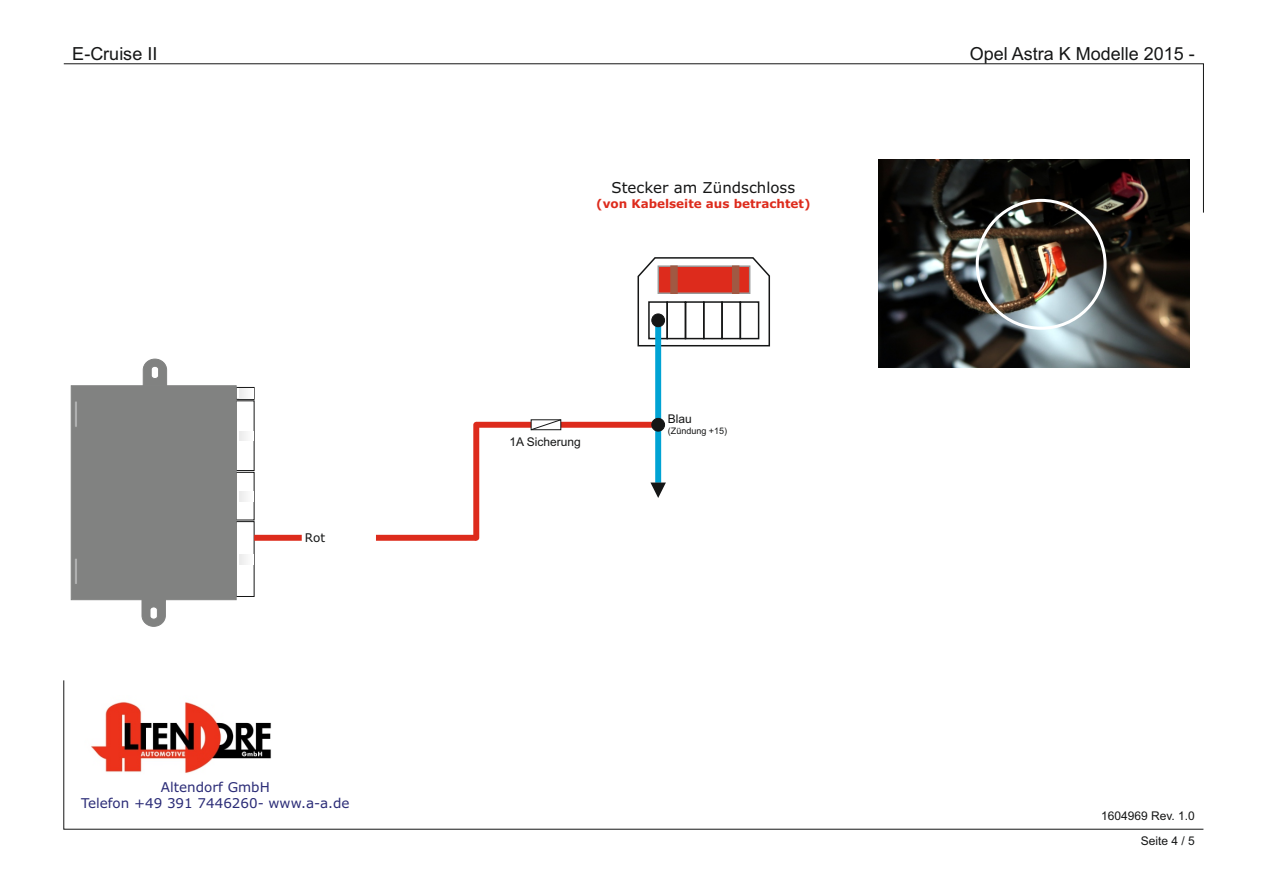
<style>
.page{position:relative;width:1263px;height:893px;background:#fff}
.page>*{position:absolute;margin:0;border:0;box-sizing:border-box;transform-origin:0 0}
.t1{font:18px "Arial";color:#151616}
.t2{font:15px "Verdana";color:#151616}
.t3{font:13.5px/16.4px "Verdana";color:#2b2c77;text-align:center}
.t4{font:12px "Arial";color:#151616}
.t5{font:700 12px "Verdana";color:#dd2b1c}
.t6{font:12px "Verdana";color:#151616}
.t7{font:9px "Arial";color:#151616}
</style>
<div class="page">
<svg style="left:63px;top:63px;width:1141px;height:150px"></svg>
<svg style="left:63px;top:680px;width:1141px;height:149px"></svg>
<svg style="left:71px;top:359px;width:183px;height:268px"></svg>
<div style="left:376px;top:535px;width:100px;height:6px;background:#dd2b1c"></div>
<div style="left:254px;top:535px;width:48px;height:6px;background:#dd2b1c"></div>
<img style="left:878px;top:160px;width:312px;height:208px">
<div style="left:473px;top:425px;width:6px;height:113px;background:#dd2b1c"></div>
<div style="left:476px;top:422px;width:182px;height:6px;background:#dd2b1c"></div>
<div style="left:655px;top:320px;width:6px;height:163px;background:#00a3d4"></div>
<svg style="left:530px;top:419px;width:32px;height:12px"></svg>
<div style="left:976px;top:199px;width:130px;height:131px;border:3px solid #fff;border-radius:50%"></div>
<svg style="left:650px;top:483px;width:16px;height:15px"></svg>
<div style="left:652px;top:418px;width:13px;height:13px;background:#151616;border:1px solid #151616;border-radius:50%"></div>
<svg style="left:637px;top:257px;width:134px;height:90px"></svg>
<img style="left:84px;top:695px;width:197px;height:83px">
<h1 class="t1" style="left:72px;top:47px;width:87px">E-Cruise II</h1>
<h1 class="t1" style="left:970px;top:47px;width:227px">Opel Astra K Modelle 2015 -</h1>
<p class="t6" style="left:305px;top:533px;width:22px">Rot</p>
<p class="t3" style="left:81px;top:780px;width:270px">Altendorf GmbH<br>Telefon +49 391 7446260- www.a-a.de</p>
<p class="t2" style="left:611px;top:181px;width:185px">Stecker am Zündschloss</p>
<p class="t5" style="left:596px;top:199px;width:216px">(von Kabelseite aus betrachtet)</p>
<p class="t4" style="left:509px;top:437px;width:73px">1A Sicherung</p>
<p class="t4" style="left:668px;top:414px;width:26px">Blau</p>
<p class="t7" style="left:668px;top:427px;width:61px">(Zündung +15)</p>
<p class="t4" style="left:1101px;top:811px;width:95px">1604969 Rev. 1.0</p>
<p class="t4" style="left:1141px;top:837px;width:56px">Seite 4 / 5</p>
</div>
